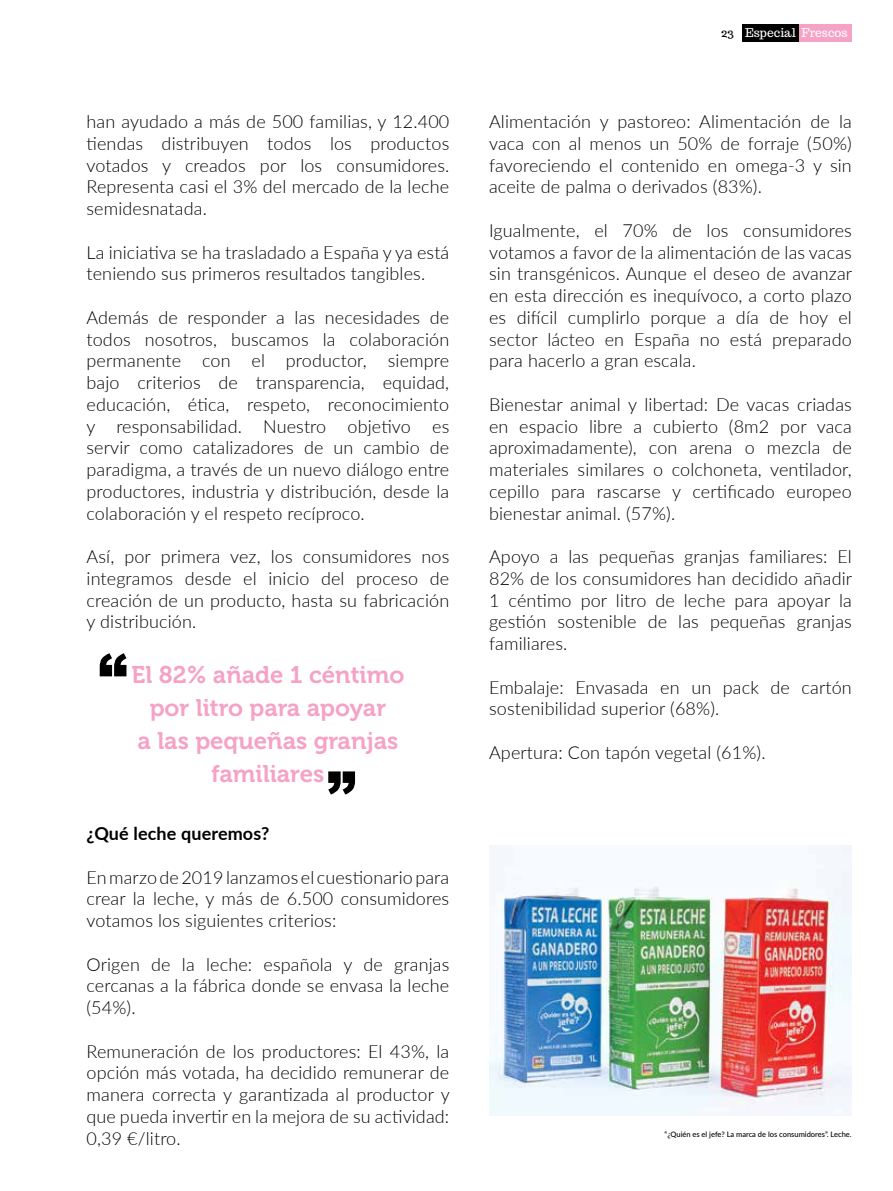
<style>
.page{position:relative;width:893px;height:1191px;background:#fff}
.page>*{position:absolute;margin:0;border:0;box-sizing:border-box;transform-origin:0 0}
.t1{font:24px/33px "Museo 700";color:#f5a2c6;text-align:center}
.t2{font:300 18px/21.8px "Lato";letter-spacing:.005em;color:#000;text-align:justify}
.t3{font:700 18px "Lato";letter-spacing:.005em;color:#000}
.t4{font:12px "Trocchi";color:#fff}
.t5{font:12px "Trocchi";color:#000}
.t6{font:500 7.5px "Lato";color:#000}
</style>
<div class="page">
<div style="left:742px;top:25px;width:57px;height:17px;background:#000"></div>
<div style="left:799px;top:25px;width:53px;height:17px;background:#f5a2c6"></div>
<img style="left:489px;top:845px;width:363px;height:270px">
<svg style="left:100px;top:653px;width:26px;height:23px"></svg>
<svg style="left:328px;top:771px;width:27px;height:23px"></svg>
<p class="t2" style="left:87px;top:110px;width:364px">han ayudado a más de 500 familias, y 12.400 tiendas distribuyen todos los productos votados y creados por los consumidores.<br>Representa casi el 3% del mercado de la leche semidesnatada.</p>
<p class="t2" style="left:87px;top:241px;width:364px">La iniciativa se ha trasladado a España y ya está teniendo sus primeros resultados tangibles.</p>
<p class="t2" style="left:87px;top:306px;width:364px">Además de responder a las necesidades de todos nosotros, buscamos la colaboración permanente con el productor, siempre bajo criterios de transparencia, equidad, educación, ética, respeto, reconocimiento y responsabilidad. Nuestro objetivo es servir como catalizadores de un cambio de paradigma, a través de un nuevo diálogo entre productores, industria y distribución, desde la colaboración y el respeto recíproco.</p>
<p class="t2" style="left:87px;top:545px;width:364px">Así, por primera vez, los consumidores nos integramos desde el inicio del proceso de creación de un producto, hasta su fabricación y distribución.</p>
<h1 class="t1" style="left:132px;top:659px;width:274px">El 82% añade 1 céntimo por litro para apoyar<br>a las pequeñas granjas familiares</h1>
<p class="t3" style="left:87px;top:820px;width:184px">¿Qué leche queremos?</p>
<p class="t2" style="left:87px;top:865px;width:364px">En marzo de 2019 lanzamos el cuestionario para crear la leche, y más de 6.500 consumidores votamos los siguientes criterios:</p>
<p class="t2" style="left:87px;top:952px;width:364px">Origen de la leche: española y de granjas cercanas a la fábrica donde se envasa la leche (54%).</p>
<p class="t2" style="left:87px;top:1039px;width:365px">Remuneración de los productores: El 43%, la opción más votada, ha decidido remunerar de manera correcta y garantizada al productor y que pueda invertir en la mejora de su actividad:<br>0,39 €/litro.</p>
<p class="t5" style="left:721px;top:25px;width:14px">23</p>
<p class="t4" style="left:745px;top:25px;width:104px">Especial Frescos</p>
<p class="t2" style="left:489px;top:110px;width:364px">Alimentación y pastoreo: Alimentación de la vaca con al menos un 50% de forraje (50%) favoreciendo el contenido en omega-3 y sin aceite de palma o derivados (83%).</p>
<p class="t2" style="left:489px;top:219px;width:365px">Igualmente, el 70% de los consumidores votamos a favor de la alimentación de las vacas sin transgénicos. Aunque el deseo de avanzar en esta dirección es inequívoco, a corto plazo es difícil cumplirlo porque a día de hoy el sector lácteo en España no está preparado para hacerlo a gran escala.</p>
<p class="t2" style="left:489px;top:393px;width:364px">Bienestar animal y libertad: De vacas criadas en espacio libre a cubierto (8m2 por vaca aproximadamente), con arena o mezcla de materiales similares o colchoneta, ventilador, cepillo para rascarse y certificado europeo bienestar animal. (57%).</p>
<p class="t2" style="left:489px;top:545px;width:365px">Apoyo a las pequeñas granjas familiares: El 82% de los consumidores han decidido añadir 1 céntimo por litro de leche para apoyar la gestión sostenible de las pequeñas granjas familiares.</p>
<p class="t2" style="left:489px;top:675px;width:364px">Embalaje: Envasada en un pack de cartón sostenibilidad superior (68%).</p>
<p class="t2" style="left:489px;top:741px;width:278px">Apertura: Con tapón vegetal (61%).</p>
<p class="t6" style="left:665px;top:1129px;width:189px">“¿Quién es el jefe? La marca de los consumidores”. Leche.</p>
</div>
